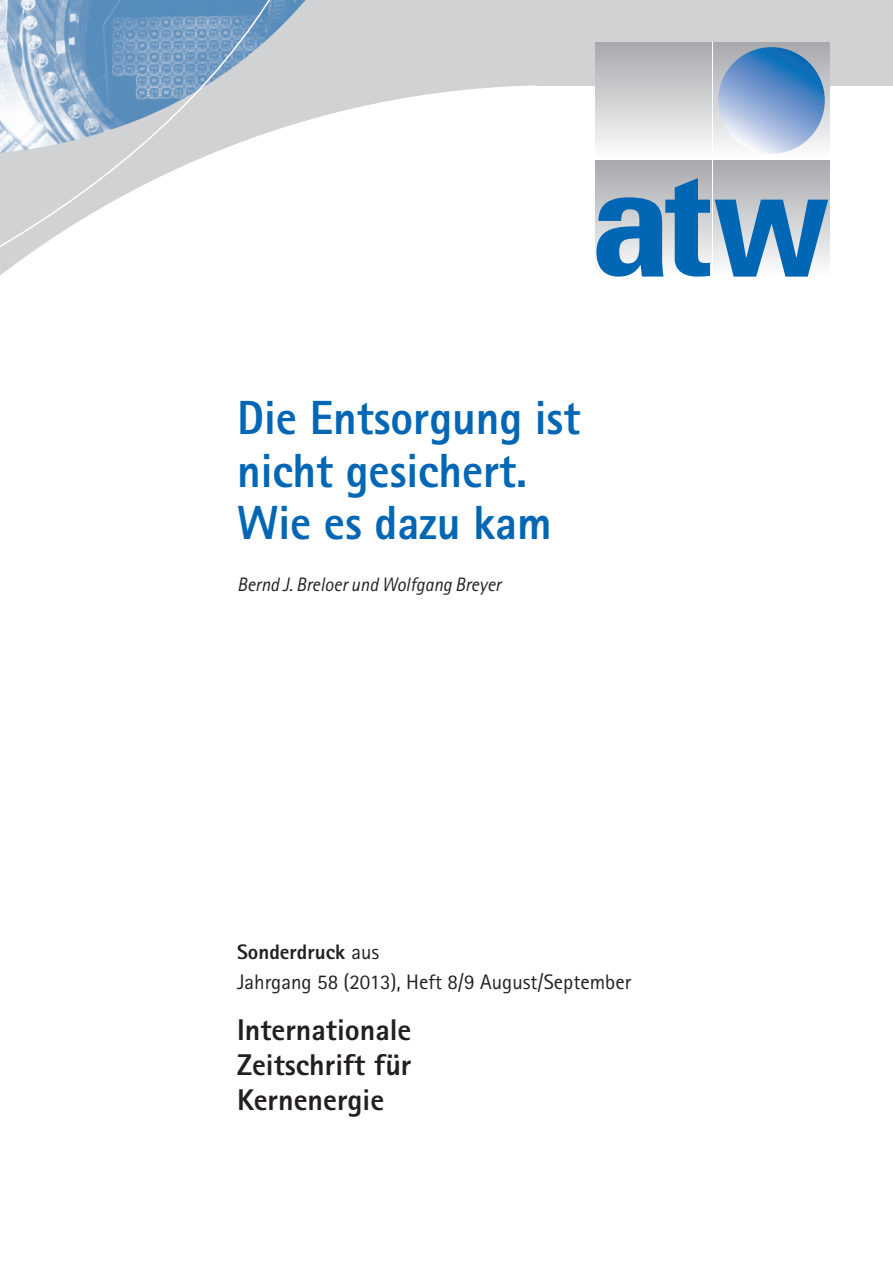
<style>
.page{position:relative;width:893px;height:1263px;background:#fff}
.page>*{position:absolute;margin:0;border:0;box-sizing:border-box;transform-origin:0 0}
.t1{font:800 48px/52.8px "Rotis Sans Serif Std";color:#0166b3;scale:.95 1}
.t2{font:800 30px/34.5px "Rotis Sans Serif Std";color:#231f20;text-align:justify}
.t3{font:21px/30px "Rotis Sans Serif Std";color:#231f20}
.t4{font:italic 19.5px "Rotis Sans Serif Std";color:#231f20;scale:.95 1}
.s1{font-weight:800}
</style>
<div class="page">
<div style="left:279px;top:0;width:258px;height:85px;background:#d1d2d4"></div>
<svg style="left:0;top:85px;width:556px;height:190px"></svg>
<svg style="left:0;top:0;width:279px;height:256px"></svg>
<div style="left:537px;top:0;width:356px;height:85px;background:#d1d2d4"></div>
<div style="left:713px;top:161px;width:116px;height:116px;background:#aeafb3"></div>
<div style="left:595px;top:43px;width:116px;height:115px;background:linear-gradient(to bottom,#a8a9ad,#fcfcfd)"></div>
<div style="left:595px;top:161px;width:116px;height:116px;background:#aeafb3"></div>
<div style="left:713px;top:43px;width:116px;height:115px;background:linear-gradient(to bottom,#a7a9ad,#fcfcfd)"></div>
<svg style="left:596px;top:178px;width:232px;height:99px;background:#6b9dc4"></svg>
<svg style="left:718px;top:47px;width:107px;height:107px;background:#77a0d1"></svg>
<h1 class="t1" style="left:237px;top:390px;width:363px">Die Entsorgung ist nicht gesichert.<br>Wie es dazu kam</h1>
<p class="t4" style="left:237px;top:572px;width:279px">Bernd J. Breloer und Wolfgang Breyer</p>
<p class="t3" style="left:237px;top:937px;width:396px"><span class="s1">Sonderdruck</span> aus<br>Jahrgang 58 (2013), Heft 8/9 August/September</p>
<h2 class="t2" style="left:237px;top:1013px;width:176px">Internationale Zeitschrift für Kernenergie</h2>
</div>
